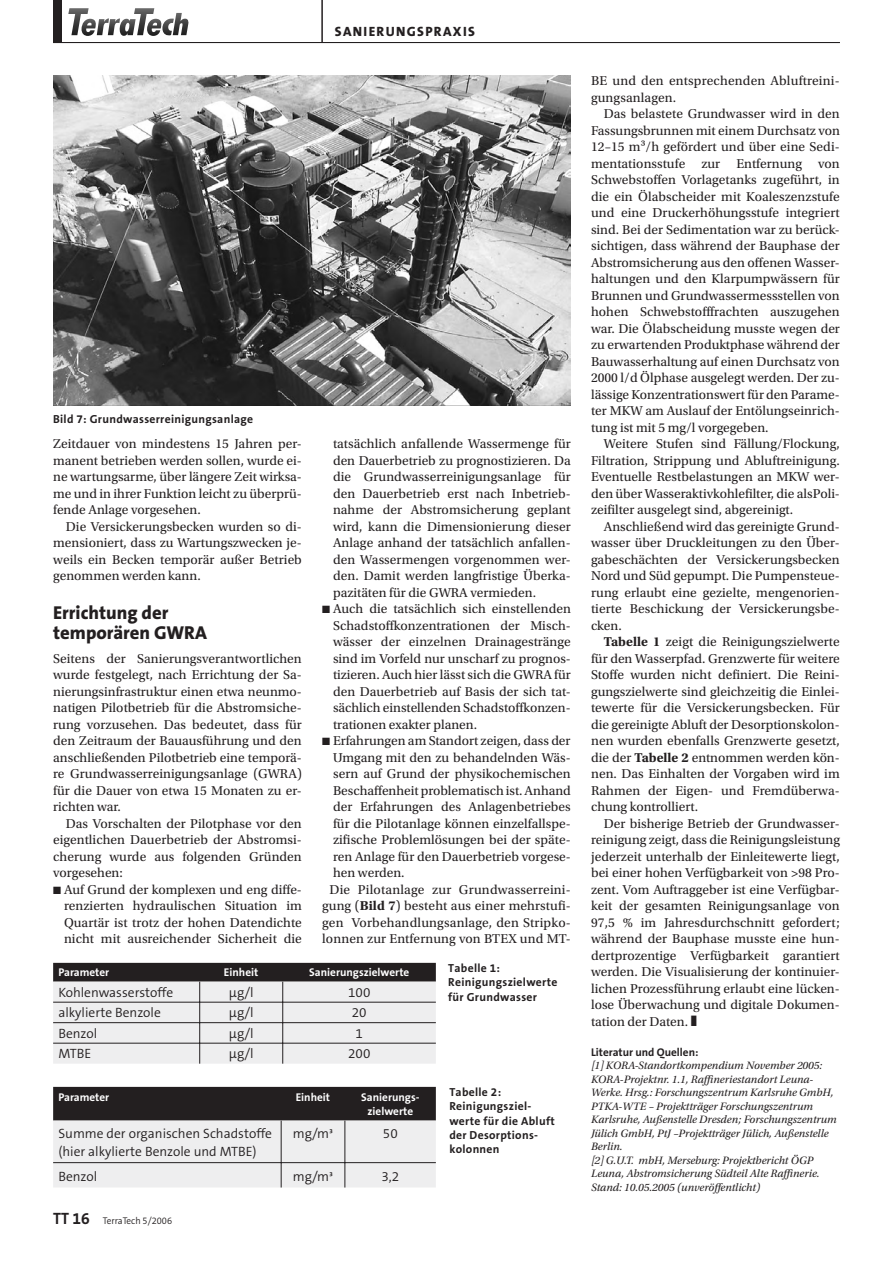
<style>
.page{position:relative;width:893px;height:1263px;background:#fff}
.page>*{position:absolute;margin:0;border:0;box-sizing:border-box;transform-origin:0 0}
.Zwischentitel_2-zeilig{font:800 18.75px/19.5px "The Sans B8";color:#231f20}
.t1{font:700 16.5px "The Sans B7";color:#231f20;scale:.95 1}
.Grundschrift_9_pt_Einzug{font:13.5px/16.5px "Utopia Std";color:#231f20;text-align:justify}
.Grundschrift_9_pt{font:13.5px/16.5px "Utopia Std";letter-spacing:.005em;color:#231f20;text-align:justify}
.Tabellen-Inhalt_Ziffern{font:300 13.5px/18px "The Sans B4";color:#231f20}
.Rubrizierung_links{font:800 13.5px "The Sans B8";letter-spacing:.1em;color:#231f20}
.Bildunterschrift{font:700 11.7px/14.2px "The Sans B7";letter-spacing:.025em;color:#231f20}
.Literatur_Text{font:italic 11.25px/13.5px "Utopia Std";color:#231f20}
.Tabelle_Inhalt_Wort{font:700 11.25px/13.5px "The Sans B7";color:#fff;text-align:center}
.Literatur_Head{font:700 11.25px "The Sans B7";color:#231f20}
.t2{font:300 9.75px "The Sans B4";color:#231f20;scale:.95 1}
.s1{font-weight:700}
</style>
<div class="page">
<hr style="left:53px;top:42px;width:787px;height:1px;background:#231f20">
<div style="left:53px;top:0;width:9px;height:43px;background:#231f20"></div>
<hr style="left:321px;top:0;width:2px;height:43px;background:#231f20">
<img style="left:174px;top:13px;width:14px;height:22px">
<img style="left:162px;top:18px;width:12px;height:18px">
<img style="left:84px;top:18px;width:36px;height:18px">
<img style="left:134px;top:8px;width:20px;height:27px">
<img style="left:68px;top:8px;width:21px;height:27px">
<img style="left:147px;top:19px;width:15px;height:17px">
<img style="left:117px;top:19px;width:19px;height:17px">
<svg style="left:53px;top:963px;width:383px;height:101px;background:#c2c1c2"></svg>
<svg style="left:53px;top:1087px;width:383px;height:100px;background:#a7a6a7"></svg>
<img style="left:53px;top:75px;width:517px;height:330px">
<p class="Rubrizierung_links" style="left:335px;top:24px;width:142px">SANIERUNGSPRAXIS</p>
<p class="Bildunterschrift" style="left:53px;top:412px;width:202px">Bild 7: Grundwasserreinigungsanlage</p>
<p class="Grundschrift_9_pt_Einzug" style="left:53px;top:436px;width:250px">Zeitdauer von mindestens 15 Jahren per&shy;manent betrieben werden sollen, wurde ei&shy;ne wartungsarme, über längere Zeit wirksa&shy;me und in ihrer Funktion leicht zu überprü&shy;fende Anlage vorgesehen.</p>
<p class="Grundschrift_9_pt_Einzug" style="left:53px;top:518px;width:250px;text-indent:13px">Die Versickerungsbecken wurden so di&shy;mensioniert, dass zu Wartungszwecken je&shy;weils ein Becken temporär außer Betrieb genommen werden kann.</p>
<p class="Zwischentitel_2-zeilig" style="left:53px;top:604px;width:155px">Errichtung der temporären GWRA</p>
<p class="Grundschrift_9_pt" style="left:53px;top:650px;width:250px">Seitens der Sanierungsverantwortlichen wurde festgelegt, nach Errichtung der Sa&shy;nierungsinfrastruktur einen etwa neunmo&shy;natigen Pilotbetrieb für die Abstromsiche&shy;rung vorzusehen. Das bedeutet, dass für den Zeitraum der Bauausführung und den anschließenden Pilotbetrieb eine temporä&shy;re Grundwasserreinigungsanlage (GWRA) für die Dauer von etwa 15 Monaten zu er&shy;richten war.</p>
<p class="Grundschrift_9_pt_Einzug" style="left:53px;top:815px;width:250px;text-indent:13px">Das Vorschalten der Pilotphase vor den eigentlichen Dauerbetrieb der Abstromsi&shy;cherung wurde aus folgenden Gründen vorgesehen:</p>
<p class="Grundschrift_9_pt" style="left:64px;top:881px;width:239px">Auf Grund der komplexen und eng diffe&shy;renzierten hydraulischen Situation im Quartär ist trotz der hohen Datendichte nicht mit ausreichender Sicherheit die</p>
<p class="Grundschrift_9_pt" style="left:333px;top:436px;width:239px">tatsächlich anfallende Wassermenge für den Dauerbetrieb zu prognostizieren. Da die Grundwasserreinigungsanlage für den Dauerbetrieb erst nach Inbetrieb&shy;nahme der Abstromsicherung geplant wird, kann die Dimensionierung dieser Anlage anhand der tatsächlich anfallen&shy;den Wassermengen vorgenommen wer&shy;den. Damit werden langfristige Überka&shy;pazitäten für die GWRA vermieden.</p>
<p class="Grundschrift_9_pt" style="left:333px;top:601px;width:239px">Auch die tatsächlich sich einstellenden Schadstoffkonzentrationen der Misch&shy;wässer der einzelnen Drainagestränge sind im Vorfeld nur unscharf zu prognos&shy;tizieren. Auch hier lässt sich die GWRA für den Dauerbetrieb auf Basis der sich tat&shy;sächlich einstellenden Schadstoffkonzen&shy;trationen exakter planen.</p>
<p class="Grundschrift_9_pt" style="left:333px;top:733px;width:239px">Erfahrungen am Standort zeigen, dass der Umgang mit den zu behandelnden Wäs&shy;sern auf Grund der physikochemischen Beschaffenheit problematisch ist. Anhand der Erfahrungen des Anlagenbetriebes für die Pilotanlage können einzelfallspe&shy;zifische Problemlösungen bei der späte&shy;ren Anlage für den Dauerbetrieb vorgese&shy;hen werden.</p>
<p class="Grundschrift_9_pt" style="left:322px;top:881px;width:250px;text-align:center">Die Pilotanlage zur Grundwasserreini&shy;gung (<span class="s1">Bild 7</span>) besteht aus einer mehrstufi&shy;gen Vorbehandlungsanlage, den Stripko&shy;lonnen zur Entfernung von BTEX und MT-</p>
<p class="Tabelle_Inhalt_Wort" style="left:58px;top:966px;width:52px">Parameter</p>
<p class="Tabelle_Inhalt_Wort" style="left:224px;top:966px;width:36px">Einheit</p>
<p class="Tabelle_Inhalt_Wort" style="left:309px;top:966px;width:102px">Sanierungszielwerte</p>
<p class="Tabellen-Inhalt_Ziffern" style="left:58px;top:984px;width:116px">Kohlenwasserstoffe</p>
<p class="Tabellen-Inhalt_Ziffern" style="left:229px;top:984px;width:27px">µg/l</p>
<p class="Tabellen-Inhalt_Ziffern" style="left:348px;top:984px;width:24px">100</p>
<p class="Tabellen-Inhalt_Ziffern" style="left:58px;top:1004px;width:104px">alkylierte Benzole</p>
<p class="Tabellen-Inhalt_Ziffern" style="left:229px;top:1004px;width:27px">µg/l</p>
<p class="Tabellen-Inhalt_Ziffern" style="left:352px;top:1004px;width:16px">20</p>
<p class="Tabellen-Inhalt_Ziffern" style="left:58px;top:1025px;width:40px">Benzol</p>
<p class="Tabellen-Inhalt_Ziffern" style="left:229px;top:1025px;width:27px">µg/l</p>
<p class="Tabellen-Inhalt_Ziffern" style="left:356px;top:1025px;width:9px">1</p>
<p class="Tabellen-Inhalt_Ziffern" style="left:58px;top:1045px;width:34px">MTBE</p>
<p class="Tabellen-Inhalt_Ziffern" style="left:229px;top:1045px;width:27px">µg/l</p>
<p class="Tabellen-Inhalt_Ziffern" style="left:348px;top:1045px;width:24px">200</p>
<p class="Tabelle_Inhalt_Wort" style="left:58px;top:1091px;width:52px">Parameter</p>
<p class="Tabelle_Inhalt_Wort" style="left:296px;top:1091px;width:36px">Einheit</p>
<p class="Tabelle_Inhalt_Wort" style="left:361px;top:1091px;width:60px">Sanierungs&shy;zielwerte</p>
<p class="Tabellen-Inhalt_Ziffern" style="left:58px;top:1125px;width:215px">Summe der organischen Schadstoffe (hier alkylierte Benzole und MTBE)</p>
<p class="Tabellen-Inhalt_Ziffern" style="left:293px;top:1125px;width:42px">mg/m³</p>
<p class="Tabellen-Inhalt_Ziffern" style="left:383px;top:1125px;width:16px">50</p>
<p class="Tabellen-Inhalt_Ziffern" style="left:58px;top:1168px;width:40px">Benzol</p>
<p class="Tabellen-Inhalt_Ziffern" style="left:293px;top:1168px;width:42px">mg/m³</p>
<p class="Tabellen-Inhalt_Ziffern" style="left:381px;top:1168px;width:19px">3,2</p>
<p class="t1" style="left:53px;top:1209px;width:40px">TT 16</p>
<p class="t2" style="left:103px;top:1215px;width:74px">TerraTech 5/2006</p>
<p class="Bildunterschrift" style="left:448px;top:961px;width:111px">Tabelle 1:<br>Reinigungszielwerte für Grundwasser</p>
<p class="Bildunterschrift" style="left:449px;top:1085px;width:107px">Tabelle 2:<br>Reinigungsziel&shy;werte für die Abluft der Desorptions&shy;kolonnen</p>
<p class="Grundschrift_9_pt" style="left:591px;top:73px;width:250px">BE und den entsprechenden Abluftreini&shy;gungsanlagen.</p>
<p class="Grundschrift_9_pt_Einzug" style="left:591px;top:106px;width:250px;text-indent:13px">Das belastete Grundwasser wird in den Fassungsbrunnen mit einem Durchsatz von 12–15 m³/h gefördert und über eine Sedi&shy;mentationsstufe zur Entfernung von Schwebstoffen Vorlagetanks zugeführt, in die ein Ölabscheider mit Koaleszenzstufe und eine Druckerhöhungsstufe integriert sind. Bei der Sedimentation war zu berück&shy;sichtigen, dass während der Bauphase der Abstromsicherung aus den offenen Wasser&shy;haltungen und den Klarpumpwässern für Brunnen und Grundwassermessstellen von hohen Schwebstofffrachten auszugehen war. Die Ölabscheidung musste wegen der zu erwartenden Produktphase während der Bauwasserhaltung auf einen Durchsatz von 2000 l/d Ölphase ausgelegt werden. Der zu&shy;lässige Konzentrationswert für den Parame&shy;ter MKW am Auslauf der Entölungseinrich&shy;tung ist mit 5 mg/l vorgegeben.</p>
<p class="Grundschrift_9_pt_Einzug" style="left:591px;top:436px;width:250px;text-indent:13px">Weitere Stufen sind Fällung/Flockung, Filtration, Strippung und Abluftreinigung.<br>Eventuelle Restbelastungen an MKW wer&shy;den über Wasseraktivkohlefilter, die alsPoli&shy;zeifilter ausgelegt sind, abgereinigt.</p>
<p class="Grundschrift_9_pt_Einzug" style="left:591px;top:518px;width:250px;text-indent:13px">Anschließend wird das gereinigte Grund&shy;wasser über Druckleitungen zu den Über&shy;gabeschächten der Versickerungsbecken Nord und Süd gepumpt. Die Pumpensteue&shy;rung erlaubt eine gezielte, mengenorien&shy;tierte Beschickung der Versickerungsbe&shy;cken.</p>
<p class="Grundschrift_9_pt_Einzug" style="left:591px;top:634px;width:250px;text-indent:13px"><span class="s1">Tabelle 1</span> zeigt die Reinigungszielwerte für den Wasserpfad. Grenzwerte für weitere Stoffe wurden nicht definiert. Die Reini&shy;gungszielwerte sind gleichzeitig die Einlei&shy;tewerte für die Versickerungsbecken. Für die gereinigte Abluft der Desorptionskolon&shy;nen wurden ebenfalls Grenzwerte gesetzt, die der <span class="s1">Tabelle 2</span> entnommen werden kön&shy;nen. Das Einhalten der Vorgaben wird im Rahmen der Eigen- und Fremdüberwa&shy;chung kontrolliert.</p>
<p class="Grundschrift_9_pt_Einzug" style="left:591px;top:815px;width:250px;text-indent:13px">Der bisherige Betrieb der Grundwasser&shy;reinigung zeigt, dass die Reinigungsleistung jederzeit unterhalb der Einleitewerte liegt, bei einer hohen Verfügbarkeit von &gt;98 Pro&shy;zent. Vom Auftraggeber ist eine Verfügbar&shy;keit der gesamten Reinigungsanlage von 97,5 % im Jahresdurchschnitt gefordert; während der Bauphase musste eine hun&shy;dertprozentige Verfügbarkeit garantiert werden. Die Visualisierung der kontinuier&shy;lichen Prozessführung erlaubt eine lücken&shy;lose Überwachung und digitale Dokumen&shy;tation der Daten.</p>
<p class="Literatur_Head" style="left:591px;top:1046px;width:109px">Literatur und Quellen:</p>
<p class="Literatur_Text" style="left:591px;top:1059px;width:247px">[1] KORA-Standortkompendium November 2005:<br>KORA-Projektnr. 1.1, Raffineriestandort Leuna-Werke. Hrsg.: Forschungszentrum Karlsruhe GmbH, PTKA-WTE – Projektträger Forschungszentrum Karlsruhe, Außenstelle Dresden; Forschungszentrum Jülich GmbH, PtJ –Projektträger Jülich, Außenstelle Berlin.</p>
<p class="Literatur_Text" style="left:591px;top:1153px;width:230px">[2] G.U.T. mbH, Merseburg: Projektbericht ÖGP<br>Leuna, Abstromsicherung Südteil Alte Raffinerie.<br>Stand: 10.05.2005 (unveröffentlicht)</p>
</div>
